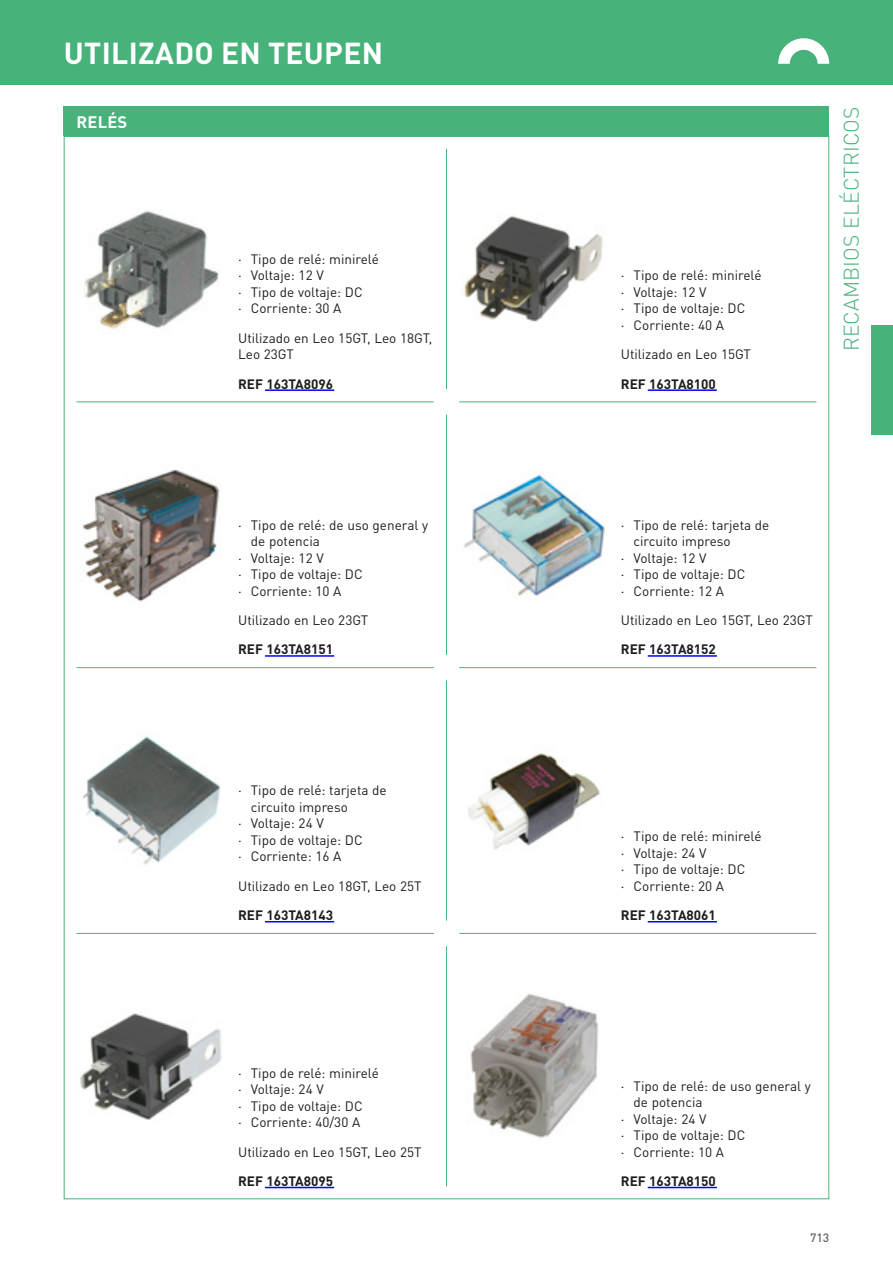
<style>
.page{position:relative;width:893px;height:1263px;background:#fff}
.page>*{position:absolute;margin:0;border:0;box-sizing:border-box;transform-origin:0 0}
.t1{font:700 30px "TVH Pro";letter-spacing:.01em;color:#fff}
.t2{font:300 21px "TVH Pro";letter-spacing:.01em;color:#47b27a}
._1_product_title{font:700 16.5px "TVH Pro";color:#fff}
._6_bullets_level_1{font:13.5px/16.5px "TVH Pro";color:#1d1d1b}
._5_used_on{font:13.5px/16.5px "TVH Pro";color:#1d1d1b}
._7_REFs{font:700 13.5px "TVH Pro";color:#1d1d1b}
.t3{font:500 12px "TVH Pro";color:#646363}
</style>
<div class="page">
<div style="left:0;top:0;width:893px;height:85px;background:#47b27a"></div>
<div style="left:872px;top:325px;width:21px;height:109px;background:#47b27a"></div>
<svg style="left:778px;top:38px;width:51px;height:26px"></svg>
<hr style="left:77px;top:401px;width:357px;height:1px;background:#47b27a">
<hr style="left:77px;top:933px;width:357px;height:1px;background:#47b27a">
<hr style="left:459px;top:401px;width:357px;height:1px;background:#47b27a">
<hr style="left:459px;top:933px;width:357px;height:1px;background:#47b27a">
<hr style="left:77px;top:667px;width:357px;height:1px;background:#47b27a">
<hr style="left:459px;top:667px;width:357px;height:1px;background:#47b27a">
<hr style="left:446px;top:149px;width:1px;height:240px;background:#47b27a">
<hr style="left:446px;top:680px;width:1px;height:241px;background:#47b27a">
<hr style="left:446px;top:415px;width:1px;height:240px;background:#47b27a">
<hr style="left:446px;top:946px;width:1px;height:240px;background:#47b27a">
<div style="left:64px;top:106px;width:765px;height:30px;background:#47b27a"></div>
<img style="left:84px;top:211px;width:135px;height:118px">
<img style="left:463px;top:215px;width:140px;height:107px">
<img style="left:82px;top:469px;width:138px;height:133px">
<img style="left:463px;top:474px;width:142px;height:122px">
<img style="left:82px;top:736px;width:139px;height:129px">
<img style="left:467px;top:753px;width:134px;height:97px">
<img style="left:80px;top:1013px;width:142px;height:107px">
<img style="left:470px;top:993px;width:129px;height:145px">
<hr style="left:648px;top:389px;width:69px;height:2px;background:#00f">
<hr style="left:265px;top:389px;width:69px;height:2px;background:#00f">
<hr style="left:648px;top:655px;width:69px;height:2px;background:#00f">
<hr style="left:265px;top:655px;width:69px;height:2px;background:#00f">
<hr style="left:265px;top:921px;width:69px;height:1px;background:#00f">
<hr style="left:648px;top:921px;width:69px;height:1px;background:#00f">
<hr style="left:648px;top:1187px;width:69px;height:1px;background:#00f">
<hr style="left:265px;top:1187px;width:69px;height:1px;background:#00f">
<h1 class="t1" style="left:64px;top:28px;width:321px">UTILIZADO EN TEUPEN</h1>
<p class="_1_product_title" style="left:77px;top:108px;width:11px">REL</p>
<p class="_1_product_title" style="left:107px;top:108px;width:20px">ÉS</p>
<p class="_6_bullets_level_1" style="left:238px;top:249px;width:142px">• Tipo de relé: minirelé</p>
<p class="_6_bullets_level_1" style="left:238px;top:266px;width:87px">• Voltaje: 12 V</p>
<p class="_6_bullets_level_1" style="left:238px;top:282px;width:126px">• Tipo de voltaje: DC</p>
<p class="_6_bullets_level_1" style="left:238px;top:299px;width:105px">• Corriente: 30 A</p>
<p class="_5_used_on" style="left:238px;top:328px;width:196px">Utilizado en Leo 15GT, Leo 18GT,<br>Leo 23GT</p>
<p class="_7_REFs" style="left:238px;top:372px;width:97px">RE F 163TA8096</p>
<p class="_6_bullets_level_1" style="left:251px;top:515px;width:179px;text-indent:-13px">• Tipo de relé: de uso general y de potencia</p>
<p class="_6_bullets_level_1" style="left:238px;top:548px;width:87px">• Voltaje: 12 V</p>
<p class="_6_bullets_level_1" style="left:238px;top:565px;width:126px">• Tipo de voltaje: DC</p>
<p class="_6_bullets_level_1" style="left:238px;top:581px;width:105px">• Corriente: 10 A</p>
<p class="_5_used_on" style="left:238px;top:610px;width:132px">Utilizado en Leo 23GT</p>
<p class="_7_REFs" style="left:238px;top:638px;width:97px">REF 163TA8151</p>
<p class="_6_bullets_level_1" style="left:251px;top:781px;width:137px;text-indent:-13px">• Tipo de relé: tarjeta de circuito impreso</p>
<p class="_6_bullets_level_1" style="left:238px;top:814px;width:87px">• Voltaje: 24 V</p>
<p class="_6_bullets_level_1" style="left:238px;top:830px;width:126px">• Tipo de voltaje: DC</p>
<p class="_6_bullets_level_1" style="left:238px;top:847px;width:105px">• Corriente: 16 A</p>
<p class="_5_used_on" style="left:238px;top:876px;width:185px">Utilizado en Leo 18GT, Leo 25T</p>
<p class="_7_REFs" style="left:238px;top:904px;width:97px">RE F 163TA8143</p>
<p class="_6_bullets_level_1" style="left:238px;top:1063px;width:142px">• Tipo de relé: minirelé</p>
<p class="_6_bullets_level_1" style="left:238px;top:1080px;width:87px">• Voltaje: 24 V</p>
<p class="_6_bullets_level_1" style="left:238px;top:1096px;width:126px">• Tipo de voltaje: DC</p>
<p class="_6_bullets_level_1" style="left:238px;top:1113px;width:124px">• Corriente: 40/30 A</p>
<p class="_5_used_on" style="left:238px;top:1142px;width:185px">Utilizado en Leo 15GT, Leo 25T</p>
<p class="_7_REFs" style="left:238px;top:1170px;width:97px">RE F 163TA8095</p>
<p class="_6_bullets_level_1" style="left:621px;top:266px;width:142px">• Tipo de relé: minirelé</p>
<p class="_6_bullets_level_1" style="left:621px;top:282px;width:87px">• Voltaje: 12 V</p>
<p class="_6_bullets_level_1" style="left:621px;top:299px;width:126px">• Tipo de voltaje: DC</p>
<p class="_6_bullets_level_1" style="left:621px;top:315px;width:105px">• Corriente: 40 A</p>
<p class="_5_used_on" style="left:621px;top:345px;width:132px">Utilizado en Leo 15GT</p>
<p class="_7_REFs" style="left:621px;top:372px;width:97px">REF 163TA8100</p>
<h2 class="t2" style="left:835px;top:351px;width:246px;rotate:-90deg">Recambios eléctricos</h2>
<p class="_6_bullets_level_1" style="left:634px;top:515px;width:137px;text-indent:-13px">• Tipo de relé: tarjeta de circuito impreso</p>
<p class="_6_bullets_level_1" style="left:621px;top:548px;width:87px">• Voltaje: 12 V</p>
<p class="_6_bullets_level_1" style="left:621px;top:565px;width:126px">• Tipo de voltaje: DC</p>
<p class="_6_bullets_level_1" style="left:621px;top:581px;width:105px">• Corriente: 12 A</p>
<p class="_5_used_on" style="left:621px;top:610px;width:193px">Utilizado en Leo 15GT, Leo 23GT</p>
<p class="_7_REFs" style="left:621px;top:638px;width:97px">REF 163TA8152</p>
<p class="_6_bullets_level_1" style="left:621px;top:827px;width:142px">• Tipo de relé: minirelé</p>
<p class="_6_bullets_level_1" style="left:621px;top:843px;width:87px">• Voltaje: 24 V</p>
<p class="_6_bullets_level_1" style="left:621px;top:860px;width:126px">• Tipo de voltaje: DC</p>
<p class="_6_bullets_level_1" style="left:621px;top:876px;width:105px">• Corriente: 20 A</p>
<p class="_7_REFs" style="left:621px;top:904px;width:97px">RE F 163TA8061</p>
<p class="_6_bullets_level_1" style="left:634px;top:1076px;width:179px;text-indent:-13px">• Tipo de relé: de uso general y de potencia</p>
<p class="_6_bullets_level_1" style="left:621px;top:1109px;width:87px">• Voltaje: 24 V</p>
<p class="_6_bullets_level_1" style="left:621px;top:1125px;width:126px">• Tipo de voltaje: DC</p>
<p class="_6_bullets_level_1" style="left:621px;top:1142px;width:105px">• Corriente: 10 A</p>
<p class="_7_REFs" style="left:621px;top:1170px;width:97px">RE F 163TA8150</p>
<p class="t3" style="left:810px;top:1228px;width:21px">713</p>
</div>
